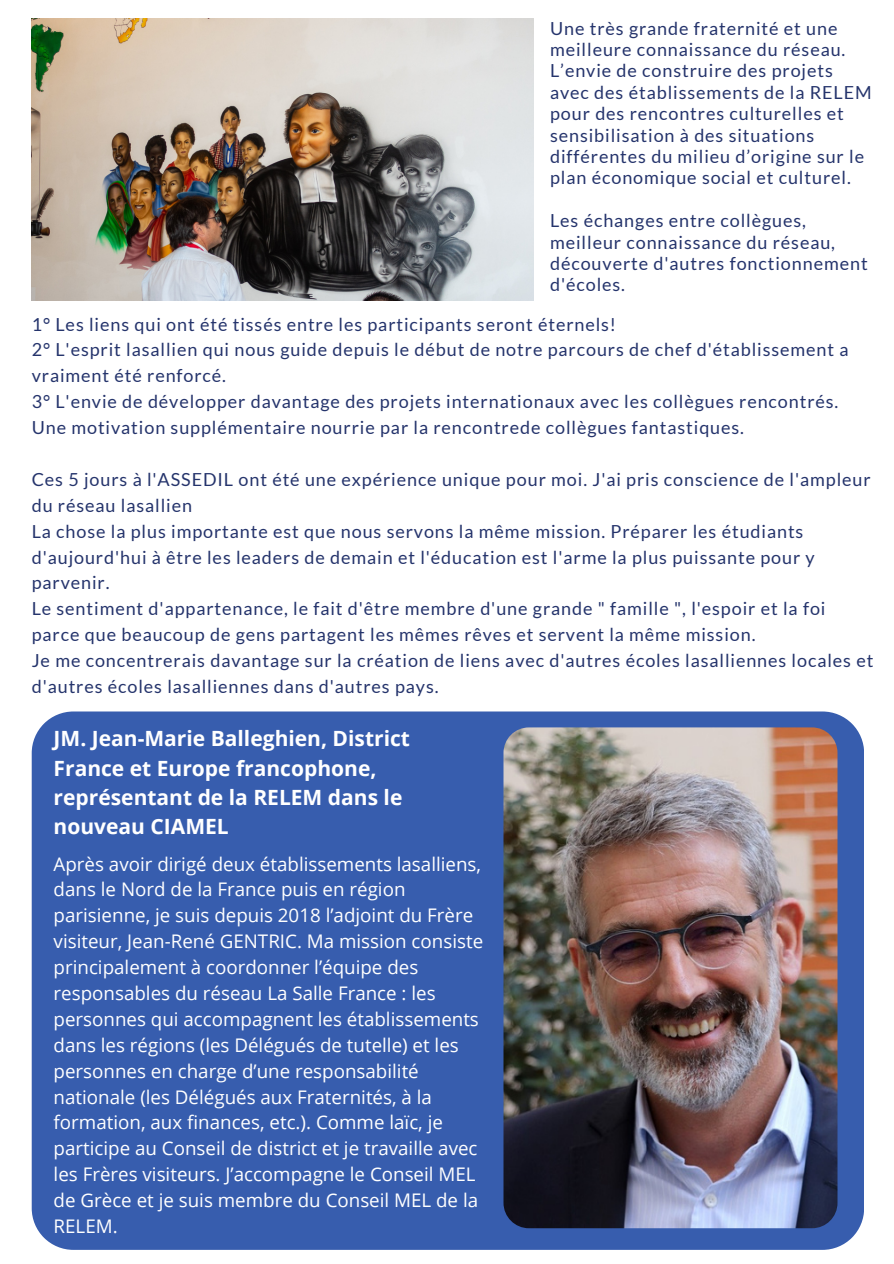
<style>
.page{position:relative;width:894px;height:1264px;background:#fff}
.page>*{position:absolute;margin:0;border:0;box-sizing:border-box;transform-origin:0 0}
.t1{font:700 21px/29.2px "Open Sans";color:#fff}
.t2{font:18.75px/25.8px "Open Sans";color:#fff}
.t3{font:18px/21.3px "Lato";letter-spacing:.05em;color:#25346c}
</style>
<div class="page">
<img style="left:32px;top:18px;width:501px;height:283px">
<div style="left:32px;top:711px;width:831px;height:538px;background:#375dae"></div>
<img style="left:503px;top:727px;width:334px;height:501px;border-radius:25px">
<p class="t3" style="left:550px;top:17px;width:323px">Une très grande fraternité et une meilleure connaissance du réseau.<br>L’envie de construire des projets avec des établissements de la RELEM pour des rencontres culturelles et sensibilisation à des situations différentes du milieu d’origine sur le plan économique social et culturel.</p>
<p class="t3" style="left:550px;top:209px;width:319px">Les échanges entre collègues, meilleur connaissance du réseau, découverte d'autres fonctionnement d'écoles.</p>
<p class="t3" style="left:32px;top:313px;width:585px">1° Les liens qui ont été tissés entre les participants seront éternels!</p>
<p class="t3" style="left:32px;top:336px;width:818px;line-height:25.8px">2° L'esprit lasallien qui nous guide depuis le début de notre parcours de chef d'établissement a vraiment été renforcé.</p>
<p class="t3" style="left:32px;top:390px;width:808px">3° L'envie de développer davantage des projets internationaux avec les collègues rencontrés.</p>
<p class="t3" style="left:32px;top:416px;width:713px">Une motivation supplémentaire nourrie par la rencontrede collègues fantastiques.</p>
<p class="t3" style="left:32px;top:466px;width:840px;line-height:25.8px">Ces 5 jours à l'ASSEDIL ont été une expérience unique pour moi. J'ai pris conscience de l'ampleur du réseau lasallien</p>
<p class="t3" style="left:32px;top:518px;width:784px;line-height:25.8px">La chose la plus importante est que nous servons la même mission. Préparer les étudiants d'aujourd'hui à être les leaders de demain et l'éducation est l'arme la plus puissante pour y parvenir.</p>
<p class="t3" style="left:32px;top:595px;width:795px;line-height:25.8px">Le sentiment d'appartenance, le fait d'être membre d'une grande " famille ", l'espoir et la foi parce que beaucoup de gens partagent les mêmes rêves et servent la même mission.</p>
<p class="t3" style="left:32px;top:647px;width:843px;line-height:25.8px">Je me concentrerais davantage sur la création de liens avec d'autres écoles lasalliennes locales et d'autres écoles lasalliennes dans d'autres pays.</p>
<p class="t1" style="left:54px;top:723px;width:358px">JM. Jean-Marie Balleghien, District<br>France et Europe francophone, représentant de la RELEM dans le nouveau CIAMEL</p>
<p class="t2" style="left:54px;top:850px;width:431px">Après avoir dirigé deux établissements lasalliens, dans le Nord de la France puis en région parisienne, je suis depuis 2018 l’adjoint du Frère visiteur, Jean-René GENTRIC. Ma mission consiste principalement à coordonner l’équipe des responsables du réseau La Salle France : les personnes qui accompagnent les établissements dans les régions (les Délégués de tutelle) et les personnes en charge d’une responsabilité nationale (les Délégués aux Fraternités, à la formation, aux finances, etc.). Comme laïc, je participe au Conseil de district et je travaille avec les Frères visiteurs. J’accompagne le Conseil MEL de Grèce et je suis membre du Conseil MEL de la RELEM.</p>
</div>
